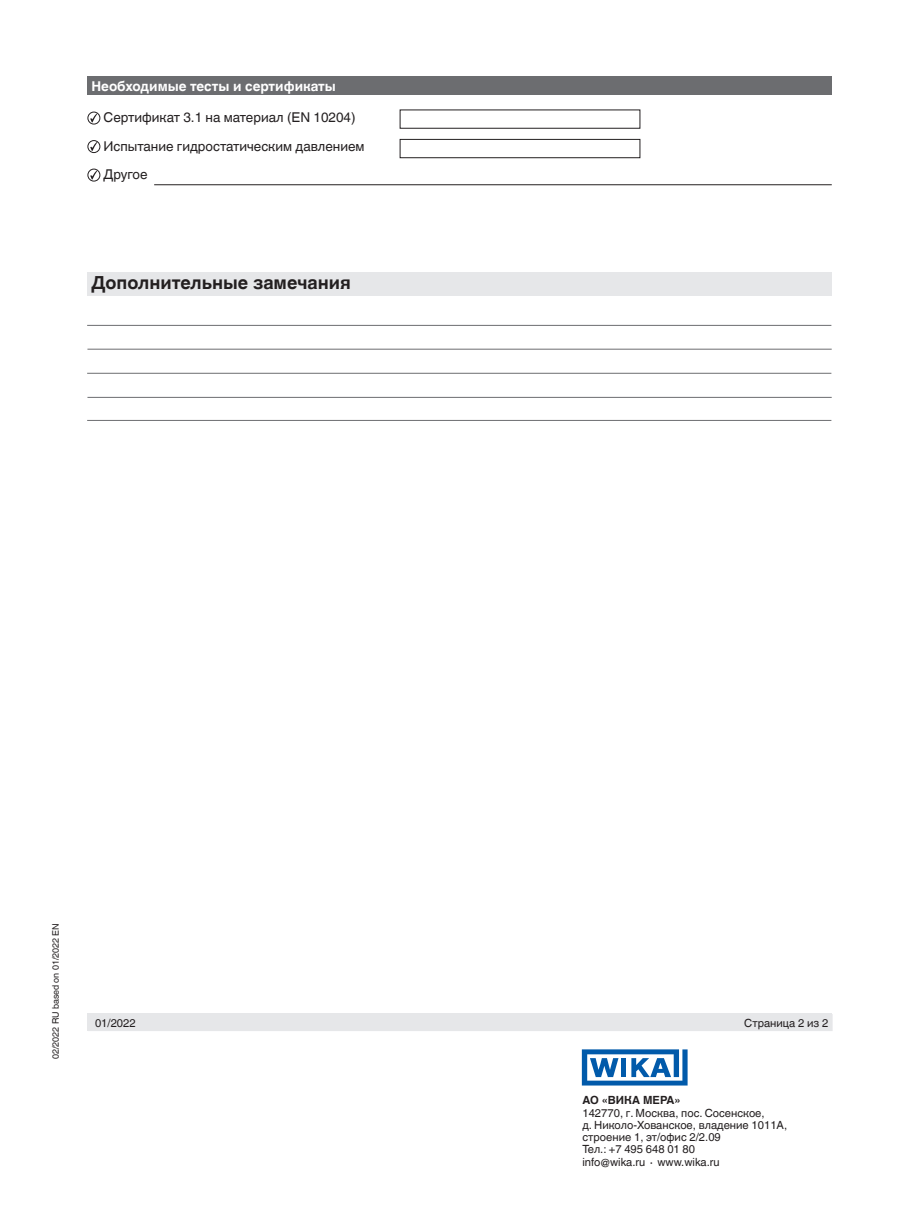
<style>
.page{position:relative;width:919px;height:1214px;background:#fff}
.page>*{position:absolute;margin:0;border:0;box-sizing:border-box;transform-origin:0 0}
.t1{font:700 18px "Helvetica World";color:#231f20}
.t2{font:13.5px/28.5px "Helvetica World";color:#231f20}
.t3{font:700 13.5px "Helvetica World";color:#fff}
.t4{font:11.25px/12.3px "Helvetica World";color:#231f20}
.t5{font:700 11.25px "Helvetica World";color:#231f20}
.t6{font:9px "Helvetica World";color:#231f20}
</style>
<div class="page">
<div style="left:87px;top:1013px;width:744px;height:18px;background:#e6e7e9"></div>
<svg style="left:581px;top:1049px;width:106px;height:36px"></svg>
<div style="left:87px;top:272px;width:744px;height:24px;background:#e6e7e9"></div>
<hr style="left:87px;top:373px;width:744px;height:1px;background:#6c6d70">
<hr style="left:87px;top:349px;width:744px;height:1px;background:#6c6d70">
<hr style="left:87px;top:325px;width:744px;height:1px;background:#6c6d70">
<hr style="left:87px;top:420px;width:744px;height:1px;background:#6c6d70">
<hr style="left:87px;top:397px;width:744px;height:1px;background:#6c6d70">
<div style="left:87px;top:112px;width:13px;height:12px;border:1px solid #231f20;border-radius:50%"></div>
<svg style="left:90px;top:114px;width:7px;height:9px"></svg>
<div style="left:87px;top:140px;width:13px;height:13px;border:1px solid #231f20;border-radius:50%"></div>
<svg style="left:90px;top:142px;width:7px;height:9px"></svg>
<div style="left:87px;top:169px;width:13px;height:12px;border:1px solid #231f20;border-radius:50%"></div>
<svg style="left:90px;top:171px;width:7px;height:9px"></svg>
<hr style="left:154px;top:184px;width:677px;height:1px;background:#231f20">
<div style="left:87px;top:77px;width:744px;height:18px;background:#6c6d70"></div>
<div style="left:399px;top:110px;width:241px;height:19px;border:1px solid #231f20"></div>
<div style="left:399px;top:139px;width:241px;height:19px;border:1px solid #231f20"></div>
<p class="t3" style="left:91px;top:78px;width:246px">Необходимые тесты и сертификаты</p>
<p class="t2" style="left:104px;top:103px;width:262px">Сертификат 3.1 на материал (EN 10204)<br>Испытание гидростатическим давлением<br>Другое</p>
<h1 class="t1" style="left:92px;top:273px;width:261px">Дополнительные замечания</h1>
<p class="t6" style="left:51px;top:1059px;width:137px;rotate:-90deg">02/2022 RU based on 01/2022 EN</p>
<p class="t4" style="left:95px;top:1016px;width:42px">01/2022</p>
<p class="t4" style="left:744px;top:1016px;width:86px">Страница 2 из 2</p>
<p class="t5" style="left:582px;top:1093px;width:99px">АО «ВИКА МЕРА»</p>
<p class="t4" style="left:582px;top:1106px;width:206px">142770, г. Москва, пос. Сосенское,<br>д. Николо-Хованское, владение 1011А, строение 1, эт/офис 2/2.09<br>Тел.: +7 495 648 01 80<br>info@wika.ru ∙ www.wika.ru</p>
</div>
